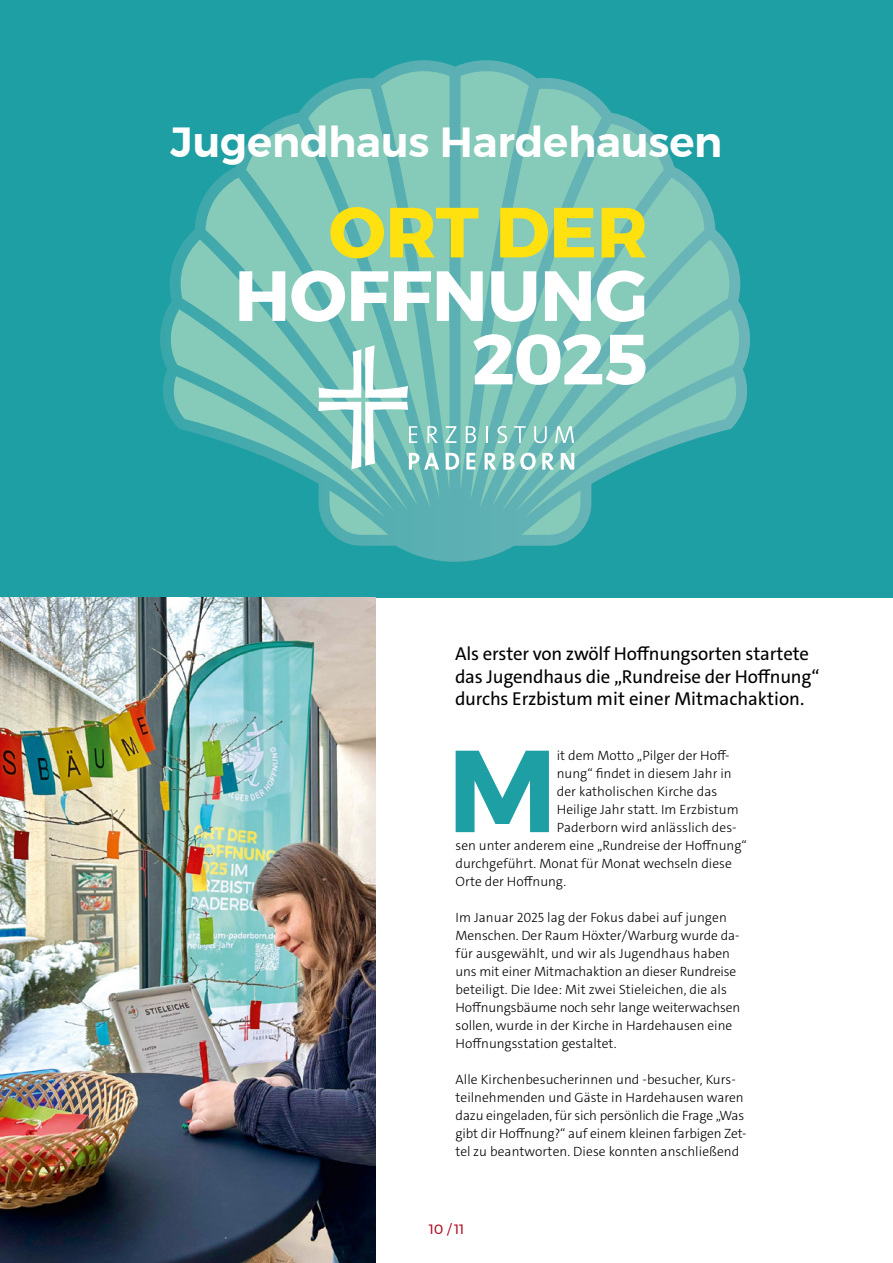
<style>
.page{position:relative;width:893px;height:1263px;background:#fff}
.page>*{position:absolute;margin:0;border:0;box-sizing:border-box;transform-origin:0 0}
.t1{font:700 116.25px "Montserrat";color:#1e9fa4}
.t2{font:700 70.8px/63.4px "Montserrat";letter-spacing:-.005em;color:#fff;text-align:right}
.t3{font:700 70.8px "Montserrat";letter-spacing:-.005em;color:#fee10f}
.t4{font:600 42px "Montserrat";letter-spacing:-.005em;color:#fff}
.t5{font:18.75px/22.5px "The Sans";letter-spacing:-.01em;color:#000}
.t6{font:300 13.5px/18px "The Sans";color:#000}
.t7{font:13.5px "Montserrat";color:#ae0c21}
</style>
<div class="page">
<div style="left:0;top:0;width:893px;height:597px;background:#1e9fa4"></div>
<img style="left:0;top:597px;width:376px;height:666px">
<svg style="left:160px;top:60px;width:590px;height:502px"></svg>
<svg style="left:446px;top:453px;width:13px;height:17px"></svg>
<svg style="left:466px;top:453px;width:9px;height:16px"></svg>
<svg style="left:485px;top:453px;width:11px;height:17px"></svg>
<svg style="left:503px;top:453px;width:33px;height:17px"></svg>
<svg style="left:542px;top:453px;width:12px;height:17px"></svg>
<svg style="left:561px;top:453px;width:13px;height:17px"></svg>
<svg style="left:446px;top:426px;width:10px;height:17px"></svg>
<svg style="left:466px;top:426px;width:10px;height:17px"></svg>
<svg style="left:486px;top:426px;width:2px;height:17px"></svg>
<svg style="left:497px;top:426px;width:10px;height:17px"></svg>
<svg style="left:514px;top:426px;width:12px;height:17px"></svg>
<svg style="left:534px;top:426px;width:13px;height:17px"></svg>
<svg style="left:555px;top:426px;width:19px;height:17px"></svg>
<svg style="left:318px;top:345px;width:121px;height:125px;background:#90ccc5"></svg>
<h3 class="t4" style="left:171px;top:109px;width:553px">Jugendhaus Hardehausen</h3>
<h2 class="t3" style="left:329px;top:175px;width:321px">ORT DER</h2>
<h2 class="t2" style="left:235px;top:264px;width:415px">HOFFNUNG<br>2025</h2>
<h3 class="t5" style="left:455px;top:643px;width:366px">Als erster von zwölf Hoffnungsorten startete das Jugendhaus die „Rundreise der Hoffnung“ durchs Erzbistum mit einer Mitmachaktion.</h3>
<h1 class="t1" style="left:448px;top:698px;width:111px">M</h1>
<p class="t6" style="left:557px;top:747px;width:174px">it dem Motto „Pilger der Hoff-</p>
<p class="t6" style="left:557px;top:765px;width:176px">nung“ findet in diesem Jahr in</p>
<p class="t6" style="left:557px;top:783px;width:162px">der katholischen Kirche das</p>
<p class="t6" style="left:557px;top:801px;width:183px">Heilige Jahr statt. Im Erzbistum</p>
<p class="t6" style="left:557px;top:819px;width:181px">Paderborn wird anlässlich des-</p>
<p class="t6" style="left:456px;top:837px;width:293px">sen unter anderem eine „Rundreise der Hoffnung“</p>
<p class="t6" style="left:456px;top:855px;width:278px">durchgeführt. Monat für Monat wechseln diese</p>
<p class="t6" style="left:456px;top:873px;width:112px">Orte der Hoffnung.</p>
<p class="t6" style="left:456px;top:909px;width:286px">Im Januar 2025 lag der Fokus dabei auf jungen Menschen. Der Raum Höxter/Warburg wurde da&shy;für ausgewählt, und wir als Jugendhaus haben uns mit einer Mitmachaktion an dieser Rundreise beteiligt. Die Idee: Mit zwei Stieleichen, die als Hoffnungsbäume noch sehr lange weiterwachsen sollen, wurde in der Kirche in Hardehausen eine Hoffnungsstation gestaltet.</p>
<p class="t6" style="left:456px;top:1071px;width:293px">Alle Kirchenbesucherinnen und -besucher, Kurs&shy;teilnehmenden und Gäste in Hardehausen waren dazu eingeladen, für sich persönlich die Frage „Was gibt dir Hoffnung?“ auf einem kleinen farbigen Zet&shy;tel zu beantworten. Diese konnten anschließend</p>
<p class="t7" style="left:429px;top:1219px;width:37px">10 / 11</p>
</div>
